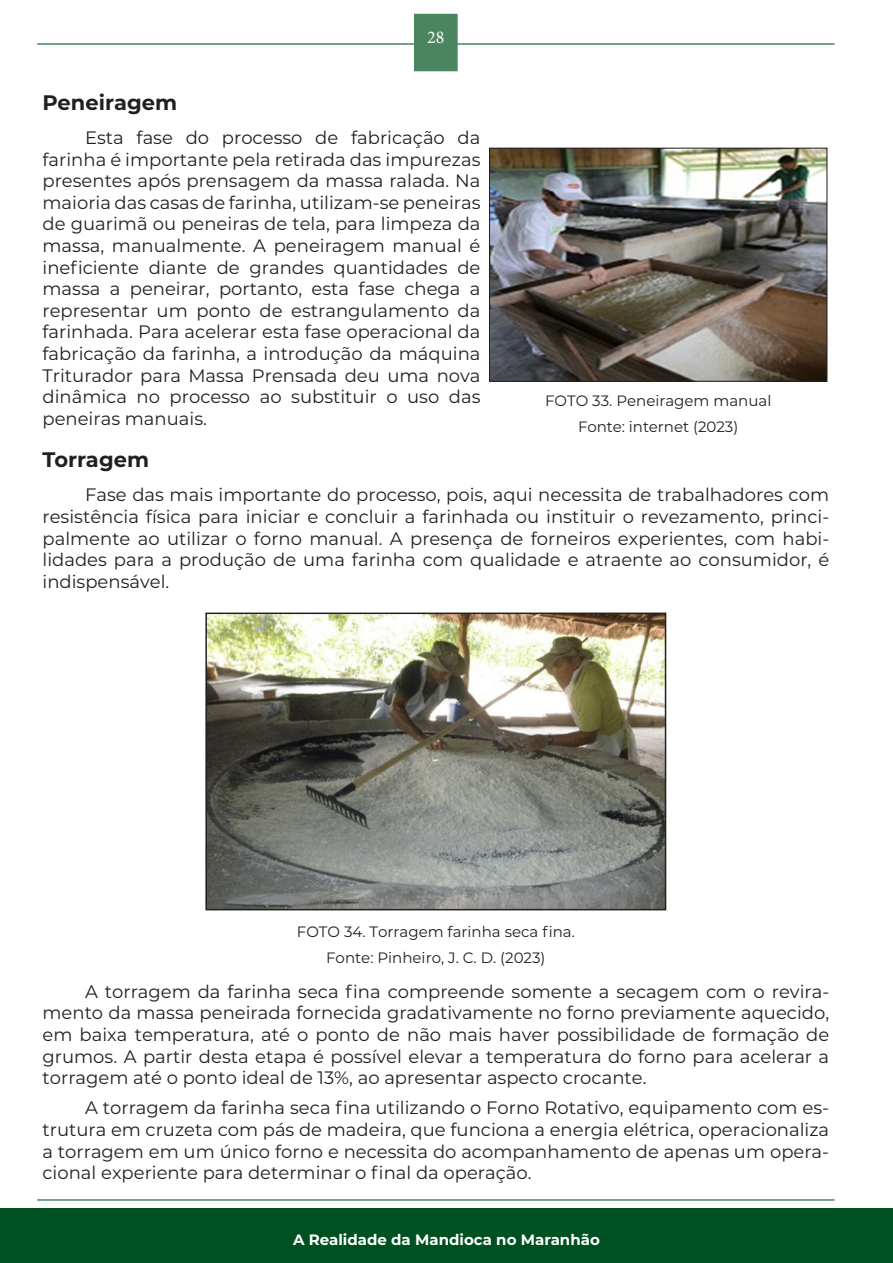
<style>
.page{position:relative;width:893px;height:1263px;background:#fff}
.page>*{position:absolute;margin:0;border:0;box-sizing:border-box;transform-origin:0 0}
.t1{font:700 21px "Montserrat";color:#231f20}
.t2{font:18px/21.6px "Montserrat";color:#231f20;text-align:justify}
.t3{font:18px "Minion Pro";color:#fff}
.t4{font:15px/26.5px "Montserrat";color:#231f20;text-align:center}
.t5{font:700 15px "Montserrat";color:#fff}
</style>
<div class="page">
<hr style="left:37px;top:1199px;width:797px;height:2px;background:#4a8560">
<hr style="left:37px;top:43px;width:797px;height:2px;background:#4a8560">
<div style="left:415px;top:15px;width:42px;height:56px;background:#4a8560"></div>
<div style="left:414px;top:14px;width:44px;height:57px;border:2px solid #4a8560"></div>
<div style="left:0;top:1209px;width:893px;height:54px;background:#005121"></div>
<img style="left:208px;top:615px;width:455px;height:292px">
<div style="left:205px;top:612px;width:461px;height:298px;border:2px solid #231f20"></div>
<img style="left:491px;top:150px;width:334px;height:230px">
<div style="left:489px;top:148px;width:338px;height:234px;border:1px solid #231f20"></div>
<p class="t3" style="left:427px;top:25px;width:19px">28</p>
<p class="t1" style="left:43px;top:87px;width:136px">Peneiragem</p>
<p class="t2" style="left:43px;top:126px;width:439px;text-indent:43px">Esta fase do processo de fabricação da farinha é importante pela retirada das impurezas presentes após prensagem da massa ralada. Na maioria das casas de farinha, utilizam-se peneiras de guarimã ou peneiras de tela, para limpeza da massa, manualmente. A peneiragem manual é ineficiente diante de grandes quantidades de massa a peneirar, portanto, esta fase chega a representar um ponto de estrangulamento da farinhada. Para acelerar esta fase operacional da fabricação da farinha, a introdução da máquina Triturador para Massa Prensada deu uma nova dinâmica no processo ao substituir o uso das peneiras manuais.</p>
<p class="t1" style="left:43px;top:444px;width:108px">Torragem</p>
<p class="t2" style="left:43px;top:484px;width:788px;text-indent:43px">Fase das mais importante do processo, pois, aqui necessita de trabalhadores com resistência física para iniciar e concluir a farinhada ou instituir o revezamento, princi&shy;palmente ao utilizar o forno manual. A presença de forneiros experientes, com habi&shy;lidades para a produção de uma farinha com qualidade e atraente ao consumidor, é indispensável.</p>
<p class="t4" style="left:545px;top:387px;width:228px">FOTO 33. Peneiragem manual<br>Fonte: internet (2023)</p>
<p class="t4" style="left:297px;top:918px;width:279px">FOTO 34. Torragem farinha seca fi na.<br>Fonte: Pinheiro, J. C. D. (2023)</p>
<p class="t2" style="left:43px;top:980px;width:788px;text-indent:43px">A torragem da farinha seca fi na compreende somente a secagem com o revira&shy;mento da massa peneirada fornecida gradativamente no forno previamente aquecido, em baixa temperatura, até o ponto de não mais haver possibilidade de formação de grumos. A partir desta etapa é possível elevar a temperatura do forno para acelerar a torragem até o ponto ideal de 13%, ao apresentar aspecto crocante.</p>
<p class="t2" style="left:43px;top:1096px;width:788px;text-indent:43px">A torragem da farinha seca fi na utilizando o Forno Rotativo, equipamento com es&shy;trutura em cruzeta com pás de madeira, que funciona a energia elétrica, operacionaliza a torragem em um único forno e necessita do acompanhamento de apenas um opera&shy;cional experiente para determinar o fi nal da operação.</p>
<p class="t5" style="left:293px;top:1228px;width:308px">A Realidade da Mandioca no Maranhão</p>
</div>
